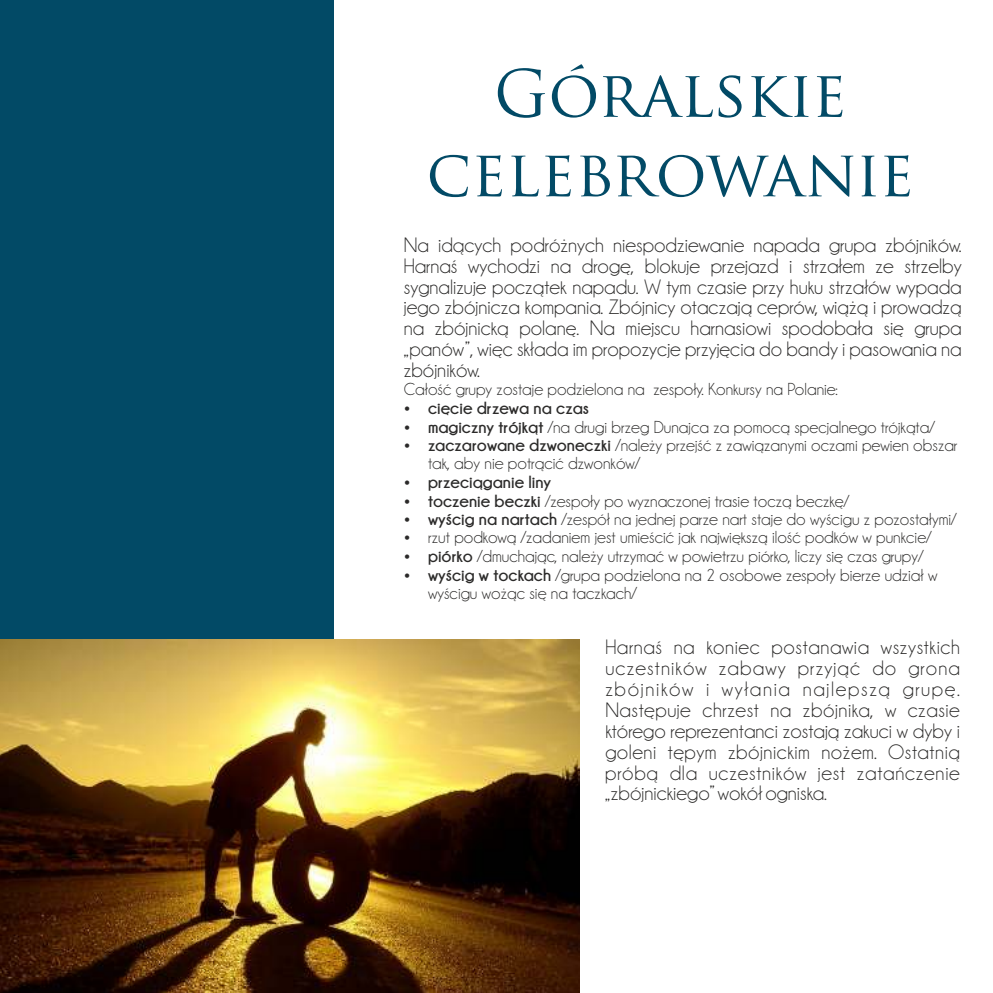
<style>
.page{position:relative;width:993px;height:993px;background:#fff}
.page>*{position:absolute;margin:0;border:0;box-sizing:border-box;transform-origin:0 0}
.t1{font:63.35px/79.5px "Trajan Pro";color:#024a66;text-align:center}
.t2{font:21px/20.8px "Champagne&Limousines";color:#2b2a29;text-align:justify}
.t3{font:17.5px/17.7px "Champagne&Limousines";color:#2b2a29}
.t4{font:700 17.5px "Champagne&Limousines";color:#2b2a29}
.s1{font-weight:700}
</style>
<div class="page">
<div style="left:0;top:0;width:333px;height:992px;background:#024a66"></div>
<img style="left:0;top:639px;width:579px;height:353px">
<h1 class="t1" style="left:426px;top:61px;width:489px">GÓRALSKIE<br>CELEBROWANIE</h1>
<p class="t2" style="left:403px;top:236px;width:559px">Na idących podróżnych niespodziewanie napada grupa zbójników.<br>Harnaś wychodzi na drogę, blokuje przejazd i strzałem ze strzelby sygnalizuje początek napadu. W tym czasie przy huku strzałów wypada jego zbójnicza kompania. Zbójnicy otaczają ceprów, wiążą i prowadzą na zbójnicką polanę. Na miejscu harnasiowi spodobała się grupa „panów”, więc składa im propozycje przyjęcia do bandy i pasowania na zbójników.</p>
<p class="t3" style="left:403px;top:381px;width:435px">Całość grupy zostaje podzielona na zespoły. Konkursy na Polanie:</p>
<p class="t4" style="left:403px;top:401px;width:187px">• cięcie drzewa na czas</p>
<p class="t3" style="left:403px;top:419px;width:532px">• <span class="s1">magiczny trójkąt</span> /na drugi brzeg Dunajca za pomocą specjalnego trójkąta/</p>
<p class="t3" style="left:428px;top:438px;width:530px;text-indent:-24px">• <span class="s1">zaczarowane dzwoneczki</span> /należy przejść z zawiązanymi oczami pewien obszar tak, aby nie potrącić dzwonków/</p>
<p class="t4" style="left:403px;top:475px;width:149px">• przeciąganie liny</p>
<p class="t3" style="left:403px;top:493px;width:447px">• <span class="s1">toczenie beczki</span> /zespoły po wyznaczonej trasie toczą beczkę/</p>
<p class="t3" style="left:403px;top:511px;width:554px">• <span class="s1">wyścig na nartach</span> /zespół na jednej parze nart staje do wyścigu z pozostałymi/</p>
<p class="t3" style="left:403px;top:529px;width:529px">• rzut podkową /zadaniem jest umieścić jak największą ilość podków w punkcie/</p>
<p class="t3" style="left:403px;top:548px;width:521px">• <span class="s1">piórko</span> /dmuchając, należy utrzymać w powietrzu piórko, liczy się czas grupy/</p>
<p class="t3" style="left:428px;top:567px;width:510px;text-indent:-24px">• <span class="s1">wyścig w tockach</span> /grupa podzielona na 2 osobowe zespoły bierze udział w wyścigu wożąc się na taczkach/</p>
<p class="t2" style="left:605px;top:638px;width:356px">Harnaś na koniec postanawia wszystkich uczestników zabawy przyjąć do grona zbójników i wyłania najlepszą grupę.<br>Następuje chrzest na zbójnika, w czasie którego reprezentanci zostają zakuci w dyby i goleni tępym zbójnickim nożem. Ostatnią próbą dla uczestników jest zatańczenie „zbójnickiego” wokół ogniska.</p>
</div>
